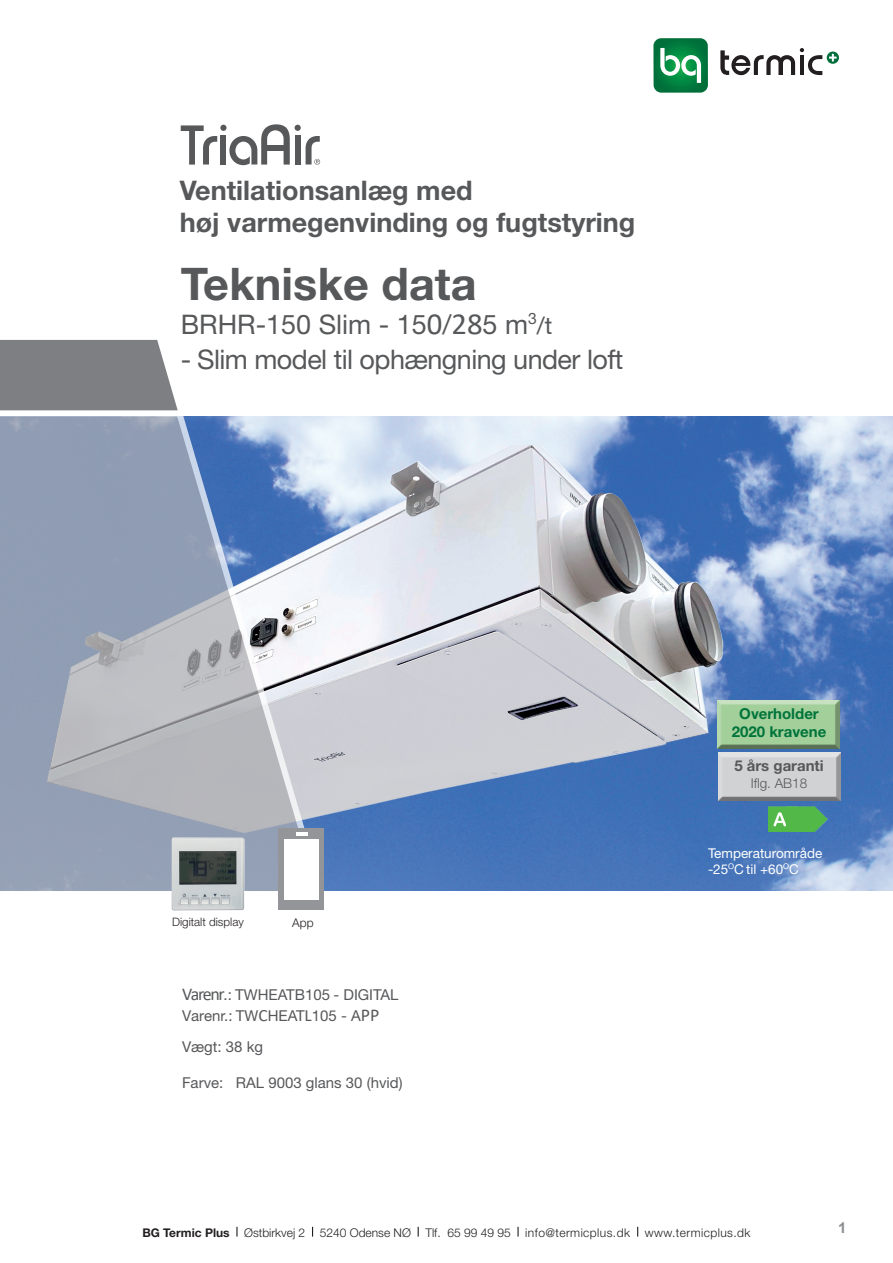
<style>
.page{position:relative;width:893px;height:1263px;background:#fff}
.page>*{position:absolute;margin:0;border:0;box-sizing:border-box;transform-origin:0 0}
.t1{font:700 45px "Helvetica Neue LT Std";color:#57585a}
.t2{font:700 27px/32.4px "Helvetica Neue LT Std";color:#57585a}
.t3{font:27px "Helvetica Neue LT Std";letter-spacing:-.02em;color:#57585a}
.t4{font:27px "Helvetica Neue LT Std";color:#57585a}
.t5{font:15px/20.5px "Helvetica Neue LT Std";color:#57585a}
.t6{font:700 15px/18px "Helvetica Neue LT Std";color:#00743b;text-align:center}
.t7{font:700 15px "Helvetica Neue LT Std";color:#57585a}
.t8{font:700 15px "Arial";color:#8c8e91}
.t9{font:13.5px/16.2px "Helvetica Neue LT Std";color:#fff}
.t10{font:300 13.5px "Helvetica Neue LT Std";color:#57585a}
.t11{font:300 12px "Helvetica Neue LT Std";letter-spacing:.035em;color:#231f20}
.t12{font:300 12px "Helvetica Neue LT Std";color:#231f20}
.t13{font:300 11.7px "Helvetica Neue LT Std";color:#231f20}
.s1{font-family:"Calibri";font-size:30.75px}
.s2{font-size:23.85px}
.s3{font-family:"Calibri";font-size:18px}
.s4{font-family:"Calibri";font-size:17.25px}
.s5{font-weight:700}
</style>
<div class="page">
<svg style="left:236px;top:1227px;width:2px;height:9px"></svg>
<svg style="left:517px;top:1227px;width:2px;height:9px"></svg>
<svg style="left:827px;top:52px;width:12px;height:12px"></svg>
<svg style="left:653px;top:38px;width:55px;height:55px;background:#359765"></svg>
<svg style="left:829px;top:54px;width:7px;height:7px"></svg>
<svg style="left:720px;top:48px;width:102px;height:27px"></svg>
<img style="left:326px;top:417px;width:567px;height:474px">
<img style="left:326px;top:445px;width:407px;height:400px">
<svg style="left:0;top:339px;width:178px;height:70px;background:#86888b"></svg>
<svg style="left:0;top:409px;width:326px;height:489px;background:#a1acbf"></svg>
<div style="left:717px;top:699px;width:124px;height:50px;background:#231f20;opacity:.75"></div>
<div style="left:718px;top:751px;width:124px;height:51px;background:#231f20;opacity:.75"></div>
<div style="left:220px;top:135px;width:6px;height:30px;background:#57585a"></div>
<div style="left:220px;top:125px;width:7px;height:6px;background:#57585a;border-radius:50%"></div>
<svg style="left:181px;top:125px;width:36px;height:40px"></svg>
<svg style="left:229px;top:124px;width:91px;height:41px"></svg>
<img style="left:172px;top:837px;width:73px;height:73px">
<div style="left:278px;top:828px;width:46px;height:82px;background:#939598"></div>
<div style="left:284px;top:839px;width:35px;height:60px;background:#fff"></div>
<hr style="left:297px;top:832px;width:11px;height:4px;background:#fff">
<img style="left:768px;top:807px;width:61px;height:25px">
<img style="left:786px;top:805px;width:10px;height:26px">
<h2 class="t2" style="left:180px;top:173px;width:457px">Ventilationsanlæg med<br>høj varmegenvinding og fugtstyring</h2>
<h1 class="t1" style="left:181px;top:256px;width:297px">Tekniske data</h1>
<h2 class="t4" style="left:181px;top:308px;width:373px">BRHR-150 Slim - 15<span class="s1">0</span>/<span class="s1">28</span>5 m<sup>3</sup><span class="s2">/t</span></h2>
<h2 class="t3" style="left:181px;top:344px;width:444px">- Slim model til ophængning under loft</h2>
<p class="t13" style="left:172px;top:915px;width:73px">Digitalt display</p>
<p class="t12" style="left:292px;top:915px;width:23px">App</p>
<p class="t5" style="left:182px;top:984px;width:218px"><span class="s3">Varenr</span>.: TWHEATB105 - DIGITAL<br>Varenr.: TW<span class="s4">C</span>HEAT<span class="s4">L</span>105 - A<span class="s3">PP</span></p>
<p class="t5" style="left:182px;top:1036px;width:83px">Vægt: 38 kg</p>
<p class="t5" style="left:182px;top:1072px;width:222px">Farve: RAL 9003 glans 30 (hvid)</p>
<p class="t6" style="left:732px;top:705px;width:96px">Overholder<br>2020 kravene</p>
<p class="t7" style="left:734px;top:757px;width:91px">5 års garanti</p>
<p class="t10" style="left:751px;top:775px;width:58px">Iflg. AB18</p>
<p class="t9" style="left:708px;top:845px;width:116px">Temperaturområde -25<sup>O</sup>C til +60<sup>O</sup>C</p>
<p class="t11" style="left:142px;top:1225px;width:610px"><span class="s5">BG Termic Plus</span> Østbirkvej 2 5240 Odense NØ Tlf. 65 99 49 95 info@termicplus.dk www.termicplus.dk</p>
<p class="t8" style="left:838px;top:1217px;width:10px">1</p>
</div>
